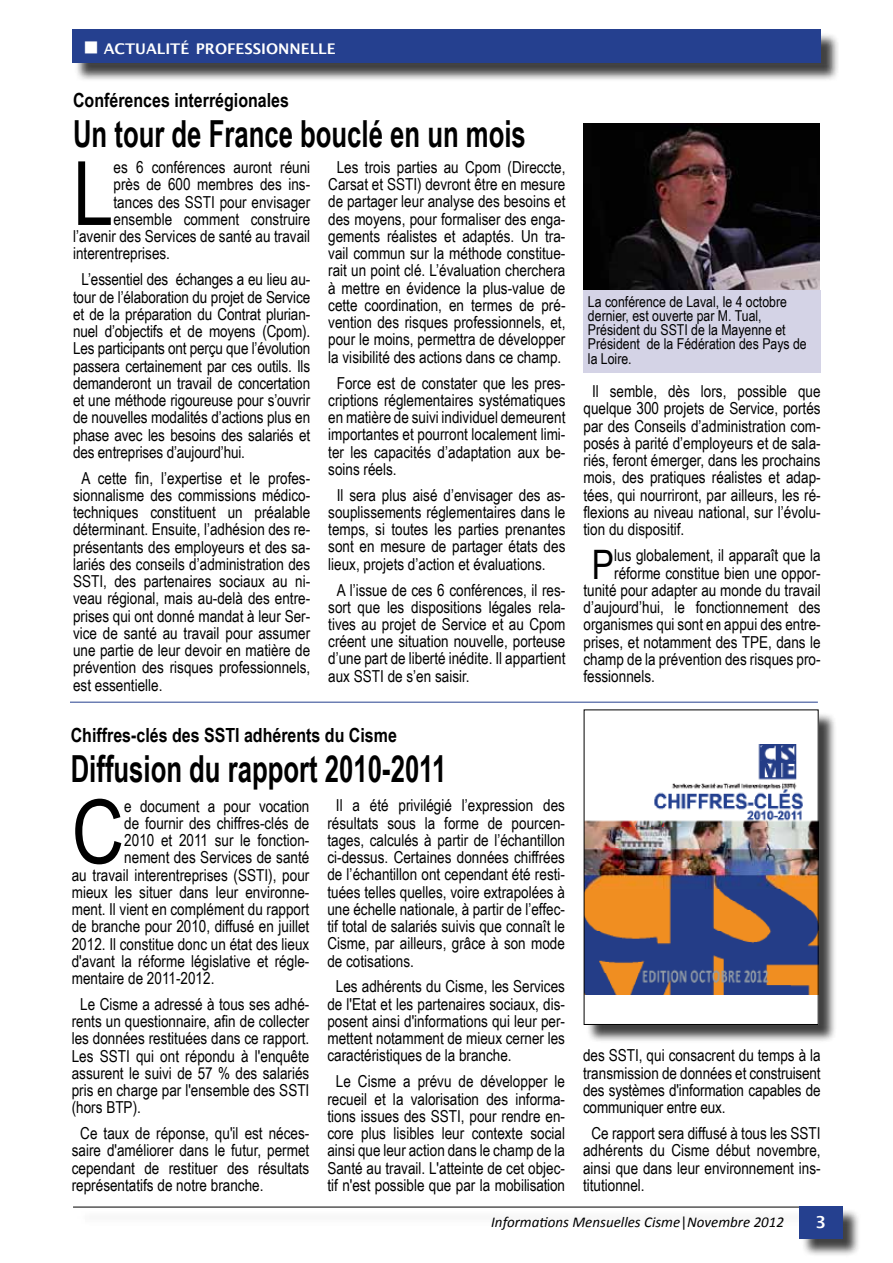
<style>
.page{position:relative;width:893px;height:1263px;background:#fff}
.page>*{position:absolute;margin:0;border:0;box-sizing:border-box;transform-origin:0 0}
.t1{font:88.8px "Arial Narrow";color:#000}
.t2{font:40.65px "Arial Narrow";color:#000}
.t3{font:700 37.35px "Arial Narrow";color:#000;scale:.84 1}
.t4{font:700 19.5px "Arial Narrow";color:#000}
.t5{font:16.5px/17.2px "Arial Narrow";color:#000;text-align:justify}
.t6{font:600 16.5px "Lucida Sans";color:#fff}
.t7{font:15px/14.2px "Arial Narrow";color:#000}
.t8{font:italic 15px "Calibri";color:#000}
.t9{font:600 14.7px "Lucida Sans";color:#fff}
.s1{font-style:normal}
</style>
<div class="page">
<div style="left:77px;top:1209px;width:739px;height:17px;background:#fafafa"></div>
<hr style="left:73px;top:1207px;width:726px;height:1px;background:#000">
<div style="left:801px;top:1208px;width:60px;height:49px;background:#000;opacity:.75"></div>
<div style="left:799px;top:1206px;width:43px;height:32px;background:#25408f"></div>
<div style="left:75px;top:32px;width:764px;height:50px;background:#000;opacity:.75"></div>
<div style="left:72px;top:30px;width:749px;height:33px;background:#25408f"></div>
<div style="left:586px;top:712px;width:251px;height:331px;background:#000;opacity:.75"></div>
<div style="left:584px;top:710px;width:234px;height:314px;background:#fff"></div>
<img style="left:586px;top:744px;width:230px;height:250px">
<div style="left:584px;top:710px;width:234px;height:315px;border:1px solid #000"></div>
<hr style="left:70px;top:702px;width:748px;height:1px;background:#25408f">
<img style="left:583px;top:123px;width:236px;height:168px">
<div style="left:583px;top:291px;width:238px;height:82px;background:#d4d3e6"></div>
<p class="t9" style="left:104px;top:41px;width:233px">ACTUALITÉ PROFESSIONNELLE</p>
<p class="t4" style="left:73px;top:86px;width:217px">Conférences interrégionales</p>
<h3 class="t3" style="left:73px;top:106px;width:541px">Un tour de France bouclé en un mois</h3>
<h1 class="t1" style="left:73px;top:129px;width:42px">L</h1>
<p class="t5" style="left:114px;top:158px;width:198px">es 6 conférences auront réuni</p>
<p class="t5" style="left:328px;top:158px;width:239px;text-align:center">Les trois parties au Cpom (Direccte, Carsat et SSTI) devront être en mesure de partager leur analyse des besoins et des moyens, pour formaliser des enga&shy;gements réalistes et adaptés. Un tra&shy;vail commun sur la méthode constitue&shy;rait un point clé. L’évaluation cherchera à mettre en évidence la plus-value de cette coordination, en termes de pré&shy;vention des risques professionnels, et, pour le moins, permettra de développer la visibilité des actions dans ce champ.</p>
<p class="t5" style="left:328px;top:373px;width:239px;text-indent:8px">Force est de constater que les pres&shy;criptions réglementaires systématiques en matière de suivi individuel demeurent importantes et pourront localement limi&shy;ter les capacités d’adaptation aux be&shy;soins réels.</p>
<p class="t5" style="left:328px;top:486px;width:239px;text-indent:8px">Il sera plus aisé d’envisager des as&shy;souplissements réglementaires dans le temps, si toutes les parties prenantes sont en mesure de partager états des lieux, projets d’action et évaluations.</p>
<p class="t5" style="left:328px;top:580px;width:239px;text-indent:8px">A l’issue de ces 6 conférences, il res&shy;sort que les dispositions légales rela&shy;tives au projet de Service et au Cpom créent une situation nouvelle, porteuse d’une part de liberté inédite. Il appartient aux SSTI de s’en saisir.</p>
<p class="t5" style="left:114px;top:175px;width:198px">près de 600 membres des ins-</p>
<p class="t5" style="left:114px;top:193px;width:198px">tances des SSTI pour envisager</p>
<p class="t5" style="left:114px;top:210px;width:198px">ensemble comment construire</p>
<p class="t5" style="left:73px;top:227px;width:239px">l’avenir des Services de santé au travail</p>
<p class="t5" style="left:73px;top:244px;width:99px">interentreprises.</p>
<p class="t5" style="left:73px;top:270px;width:239px;text-indent:8px">L’essentiel des échanges a eu lieu au&shy;tour de l’élaboration du projet de Service et de la préparation du Contrat plurian&shy;nuel d’objectifs et de moyens (Cpom).<br>Les participants ont perçu que l’évolution passera certainement par ces outils. Ils demanderont un travail de concertation et une méthode rigoureuse pour s’ouvrir de nouvelles modalités d’actions plus en phase avec les besoins des salariés et des entreprises d’aujourd’hui.</p>
<p class="t5" style="left:73px;top:469px;width:239px;text-indent:8px">A cette fin, l’expertise et le profes&shy;sionnalisme des commissions médico&shy;techniques constituent un préalable déterminant. Ensuite, l’adhésion des re&shy;présentants des employeurs et des sa&shy;lariés des conseils d’administration des SSTI, des partenaires sociaux au ni&shy;veau régional, mais au-delà des entre&shy;prises qui ont donné mandat à leur Ser&shy;vice de santé au travail pour assumer une partie de leur devoir en matière de prévention des risques professionnels, est essentielle.</p>
<p class="t4" style="left:71px;top:720px;width:328px">Chiffres-clés des SSTI adhérents du Cisme</p>
<h3 class="t3" style="left:71px;top:740px;width:449px">Diffusion du rapport 2010-2011</h3>
<p class="t7" style="left:588px;top:294px;width:220px">La conférence de Laval, le 4 octobre dernier, est ouverte par M. Tual,<br>Président du SSTI de la Mayenne et<br>Président de la Fédération des Pays de la Loire.</p>
<p class="t5" style="left:583px;top:382px;width:239px;text-indent:8px">Il semble, dès lors, possible que quelque 300 projets de Service, portés par des Conseils d’administration com&shy;posés à parité d’employeurs et de sala&shy;riés, feront émerger, dans les prochains mois, des pratiques réalistes et adap&shy;tées, qui nourriront, par ailleurs, les ré&shy;flexions au niveau national, sur l’évolu&shy;tion du dispositif.</p>
<h2 class="t2" style="left:592px;top:534px;width:24px">P</h2>
<p class="t5" style="left:614px;top:546px;width:208px">lus globalement, il apparaît que la</p>
<p class="t5" style="left:614px;top:564px;width:208px">réforme constitue bien une oppor-</p>
<p class="t5" style="left:583px;top:581px;width:239px">tunité pour adapter au monde du travail</p>
<p class="t5" style="left:583px;top:598px;width:239px">d’aujourd’hui, le fonctionnement des</p>
<p class="t5" style="left:583px;top:615px;width:239px">organismes qui sont en appui des entre-</p>
<p class="t5" style="left:583px;top:632px;width:239px">prises, et notamment des TPE, dans le</p>
<p class="t5" style="left:583px;top:650px;width:239px">champ de la prévention des risques pro-</p>
<p class="t5" style="left:583px;top:667px;width:73px">fessionnels.</p>
<h1 class="t1" style="left:72px;top:767px;width:54px">C</h1>
<p class="t5" style="left:124px;top:796px;width:187px">e document a pour vocation</p>
<p class="t5" style="left:124px;top:814px;width:187px">de fournir des chiffres-clés de</p>
<p class="t5" style="left:124px;top:831px;width:187px">2010 et 2011 sur le fonction-</p>
<p class="t5" style="left:124px;top:848px;width:187px">nement des Services de santé</p>
<p class="t5" style="left:72px;top:865px;width:239px">au travail interentreprises (SSTI), pour</p>
<p class="t5" style="left:72px;top:883px;width:239px">mieux les situer dans leur environne-</p>
<p class="t5" style="left:72px;top:900px;width:239px">ment. Il vient en complément du rapport</p>
<p class="t5" style="left:72px;top:917px;width:239px">de branche pour 2010, diffusé en juillet</p>
<p class="t5" style="left:72px;top:934px;width:239px">2012. Il constitue donc un état des lieux</p>
<p class="t5" style="left:72px;top:952px;width:239px">d'avant la réforme législative et régle-</p>
<p class="t5" style="left:72px;top:969px;width:144px">mentaire de 2011-2012.</p>
<p class="t5" style="left:72px;top:995px;width:239px;text-indent:8px">Le Cisme a adressé à tous ses adhé&shy;rents un questionnaire, afin de collecter les données restituées dans ce rapport.<br>Les SSTI qui ont répondu à l'enquête assurent le suivi de 57 % des salariés pris en charge par l'ensemble des SSTI (hors BTP).</p>
<p class="t5" style="left:72px;top:1124px;width:239px;text-indent:8px">Ce taux de réponse, qu'il est néces&shy;saire d'améliorer dans le futur, permet cependant de restituer des résultats représentatifs de notre branche.</p>
<p class="t5" style="left:327px;top:796px;width:239px;text-indent:8px">Il a été privilégié l’expression des résultats sous la forme de pourcen&shy;tages, calculés à partir de l’échantillon ci-dessus. Certaines données chiffrées de l’échantillon ont cependant été resti&shy;tuées telles quelles, voire extrapolées à une échelle nationale, à partir de l’effec&shy;tif total de salariés suivis que connaît le Cisme, par ailleurs, grâce à son mode de cotisations.</p>
<p class="t5" style="left:327px;top:977px;width:239px;text-indent:8px">Les adhérents du Cisme, les Services de l'Etat et les partenaires sociaux, dis&shy;posent ainsi d'informations qui leur per&shy;mettent notamment de mieux cerner les caractéristiques de la branche.</p>
<p class="t5" style="left:327px;top:1072px;width:239px;text-align:center">Le Cisme a prévu de développer le recueil et la valorisation des informa&shy;tions issues des SSTI, pour rendre en&shy;core plus lisibles leur contexte social ainsi que leur action dans le champ de la Santé au travail. L'atteinte de cet objec&shy;tif n'est possible que par la mobilisation</p>
<p class="t5" style="left:583px;top:1046px;width:239px">des SSTI, qui consacrent du temps à la transmission de données et construisent des systèmes d'information capables de communiquer entre eux.</p>
<p class="t5" style="left:583px;top:1124px;width:239px;text-indent:8px">Ce rapport sera diffusé à tous les SSTI adhérents du Cisme début novembre, ainsi que dans leur environnement ins&shy;titutionnel.</p>
<p class="t8" style="left:491px;top:1213px;width:294px">Informations Mensuelles Cisme<span class="s1">|</span>Novembre 2012</p>
<p class="t6" style="left:815px;top:1213px;width:12px">3</p>
</div>
